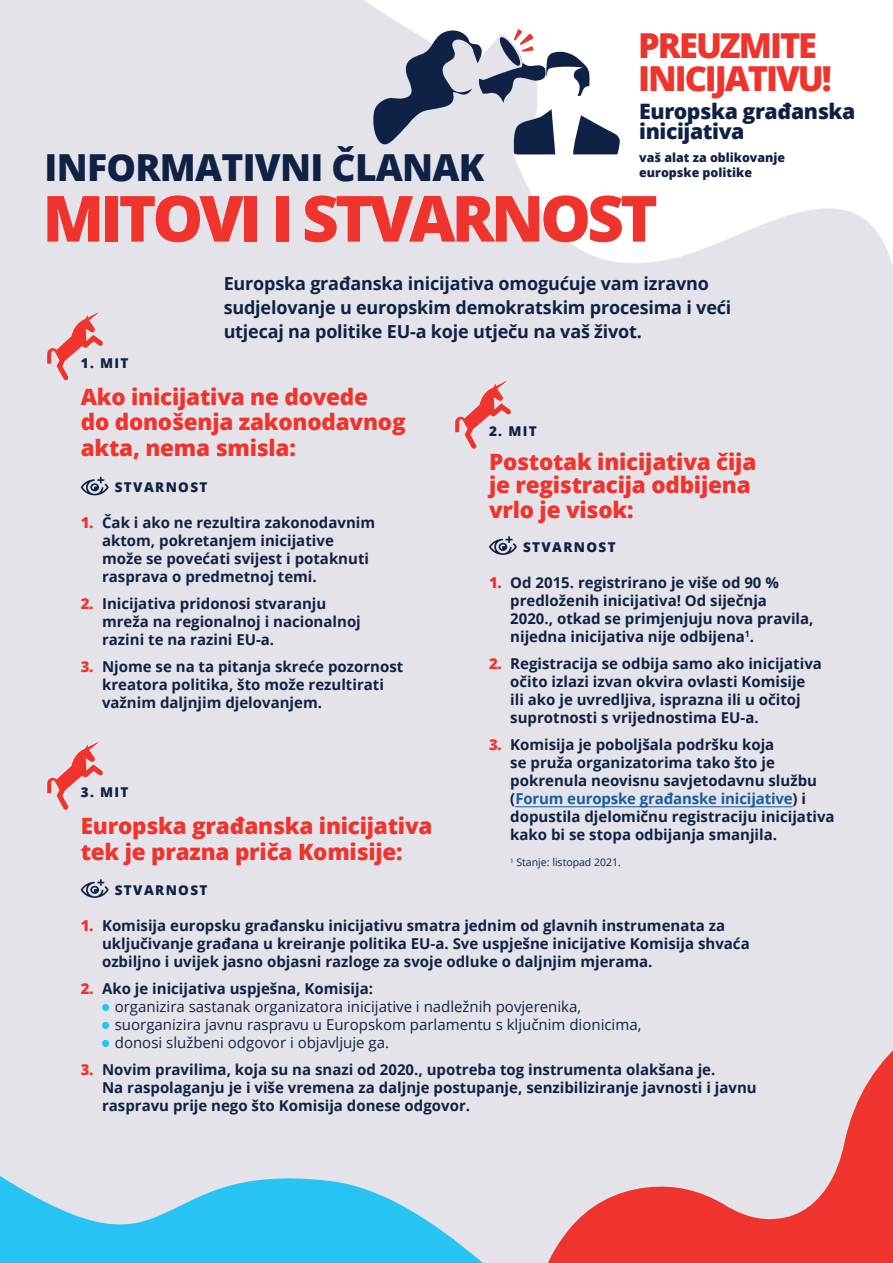
<style>
.page{position:relative;width:893px;height:1263px;background:#e4e3e9}
.page>*{position:absolute;margin:0;border:0;box-sizing:border-box;transform-origin:0 0}
.t1{font:800 63.75px "Open Sans";letter-spacing:-.06em;color:#ee342d}
.t2{font:800 37.2px "Open Sans";letter-spacing:-.02em;color:#0f2245}
.t3{font:800 34.35px/32.7px "Open Sans";letter-spacing:-.06em;color:#ee342d}
.t4{font:800 22.5px/25.5px "Open Sans";letter-spacing:-.01em;color:#ee342d}
.t5{font:800 21.3px/20.1px "Open Sans";letter-spacing:-.02em;color:#0f2245}
.t6{font:700 18px/24px "Open Sans";letter-spacing:-.01em;color:#0f2245}
.t7{font:700 15px/18px "Open Sans";color:#0f2245}
.t8{font:15px "Open Sans";color:#0f2245}
.t9{font:800 13.5px "Open Sans";letter-spacing:.1em;color:#0f2245}
.t10{font:800 12.45px/14.9px "Open Sans";color:#0f2245}
.t11{font:10.5px "Open Sans";color:#0f2245}
.s1{font-weight:800;color:#ee342d}
.s2{color:#175d9e}
</style>
<div class="page">
<svg style="left:364px;top:0;width:529px;height:265px;fill:#fff"></svg>
<svg style="left:371px;top:29px;width:249px;height:142px"></svg>
<svg style="left:0;top:1176px;width:483px;height:87px;fill:#27c3f3"></svg>
<svg style="left:548px;top:1050px;width:345px;height:213px"></svg>
<svg style="left:81px;top:477px;width:28px;height:18px"></svg>
<svg style="left:81px;top:879px;width:28px;height:19px"></svg>
<div style="left:102px;top:1004px;width:7px;height:7px;background:#27c3f3;border-radius:50%"></div>
<div style="left:102px;top:1022px;width:7px;height:7px;background:#27c3f3;border-radius:50%"></div>
<div style="left:102px;top:1040px;width:7px;height:7px;background:#27c3f3;border-radius:50%"></div>
<svg style="left:47px;top:742px;width:56px;height:68px"></svg>
<svg style="left:47px;top:312px;width:56px;height:69px"></svg>
<svg style="left:455px;top:381px;width:56px;height:68px"></svg>
<hr style="left:515px;top:806px;width:278px;height:1px;background:#175d9e">
<svg style="left:489px;top:536px;width:28px;height:19px"></svg>
<p class="t3" style="left:638px;top:28px;width:195px">PREUZMITE<br>INICIJATIVU!</p>
<p class="t5" style="left:639px;top:100px;width:218px">Europska građanska inicijativa</p>
<p class="t2" style="left:45px;top:139px;width:441px">INFORMATIVNI ČLANAK</p>
<p class="t1" style="left:43px;top:170px;width:617px">MITOVI I STVARNOST</p>
<p class="t10" style="left:639px;top:149px;width:147px">vaš alat za oblikovanje europske politike</p>
<p class="t6" style="left:224px;top:271px;width:509px">Europska građanska inicijativa omogućuje vam izravno sudjelovanje u europskim demokratskim procesima i veći utjecaj na politike EU-a koje utječu na vaš život.</p>
<p class="t9" style="left:81px;top:352px;width:49px">1. MIT</p>
<p class="t4" style="left:81px;top:382px;width:326px">Ako inicijativa ne dovede<br>do donošenja zakonodavnog akta, nema smisla:</p>
<p class="t9" style="left:115px;top:477px;width:94px">STVARNOST</p>
<p class="t7" style="left:102px;top:513px;width:275px;text-indent:-21px"><span class="s1">1.</span> Čak i ako ne rezultira zakonodavnim aktom, pokretanjem inicijative može se povećati svijest i potaknuti rasprava o predmetnoj temi.</p>
<p class="t7" style="left:102px;top:594px;width:260px;text-indent:-21px"><span class="s1">2.</span> Inicijativa pridonosi stvaranju mreža na regionalnoj i nacionalnoj razini te na razini EU-a.</p>
<p class="t7" style="left:102px;top:657px;width:303px;text-indent:-21px"><span class="s1">3.</span> Njome se na ta pitanja skreće pozornost kreatora politika, što može rezultirati važnim daljnjim djelovanjem.</p>
<p class="t9" style="left:489px;top:421px;width:49px">2. MIT</p>
<p class="t4" style="left:489px;top:449px;width:269px;line-height:22.5px">Postotak inicijativa čija je registracija odbijena</p>
<p class="t4" style="left:489px;top:496px;width:146px">vrlo je visok:</p>
<p class="t9" style="left:523px;top:536px;width:94px">STVARNOST</p>
<p class="t7" style="left:510px;top:573px;width:305px;text-indent:-21px"><span class="s1">1.</span> Od 2015. registrirano je više od 90 % predloženih inicijativa! Od siječnja 2020., otkad se primjenjuju nova pravila, nijedna inicijativa nije odbijena<sup>1</sup>.</p>
<p class="t7" style="left:510px;top:654px;width:313px;text-indent:-21px"><span class="s1">2.</span> Registracija se odbija samo ako inicijativa očito izlazi izvan okvira ovlasti Komisije ili ako je uvredljiva, isprazna ili u očitoj suprotnosti s vrijednostima EU-a.</p>
<p class="t7" style="left:510px;top:735px;width:326px;text-indent:-21px"><span class="s1">3.</span> Komisija je poboljšala podršku koja<br>se pruža organizatorima tako što je pokrenula neovisnu savjetodavnu službu (<span class="s2">Forum europske građanske inicijative</span>) i dopustila djelomičnu registraciju inicijativa kako bi se stopa odbijanja smanjila.</p>
<p class="t11" style="left:510px;top:855px;width:112px"><sup>1</sup> Stanje: listopad 2021.</p>
<p class="t9" style="left:81px;top:782px;width:49px">3. MIT</p>
<p class="t4" style="left:81px;top:812px;width:353px">Europska građanska inicijativa tek je prazna priča Komisije:</p>
<p class="t9" style="left:115px;top:879px;width:94px">STVARNOST</p>
<p class="t7" style="left:102px;top:916px;width:649px;text-indent:-21px"><span class="s1">1.</span> Komisija europsku građansku inicijativu smatra jednim od glavnih instrumenata za uključivanje građana u kreiranje politika EU-a. Sve uspješne inicijative Komisija shvaća ozbiljno i uvijek jasno objasni razloge za svoje odluke o daljnjim mjerama.</p>
<p class="t7" style="left:81px;top:979px;width:294px"><span class="s1">2.</span> Ako je inicijativa uspješna, Komisija:</p>
<p class="t8" style="left:115px;top:996px;width:468px">organizira sastanak organizatora inicijative i nadležnih povjerenika,</p>
<p class="t8" style="left:115px;top:1014px;width:528px">suorganizira javnu raspravu u Europskom parlamentu s ključnim dionicima,</p>
<p class="t8" style="left:115px;top:1032px;width:276px">donosi službeni odgovor i objavljuje ga.</p>
<p class="t7" style="left:102px;top:1060px;width:656px;text-indent:-21px"><span class="s1">3.</span> Novim pravilima, koja su na snazi od 2020., upotreba tog instrumenta olakšana je.<br>Na raspolaganju je i više vremena za daljnje postupanje, senzibiliziranje javnosti i javnu raspravu prije nego što Komisija donese odgovor.</p>
</div>
